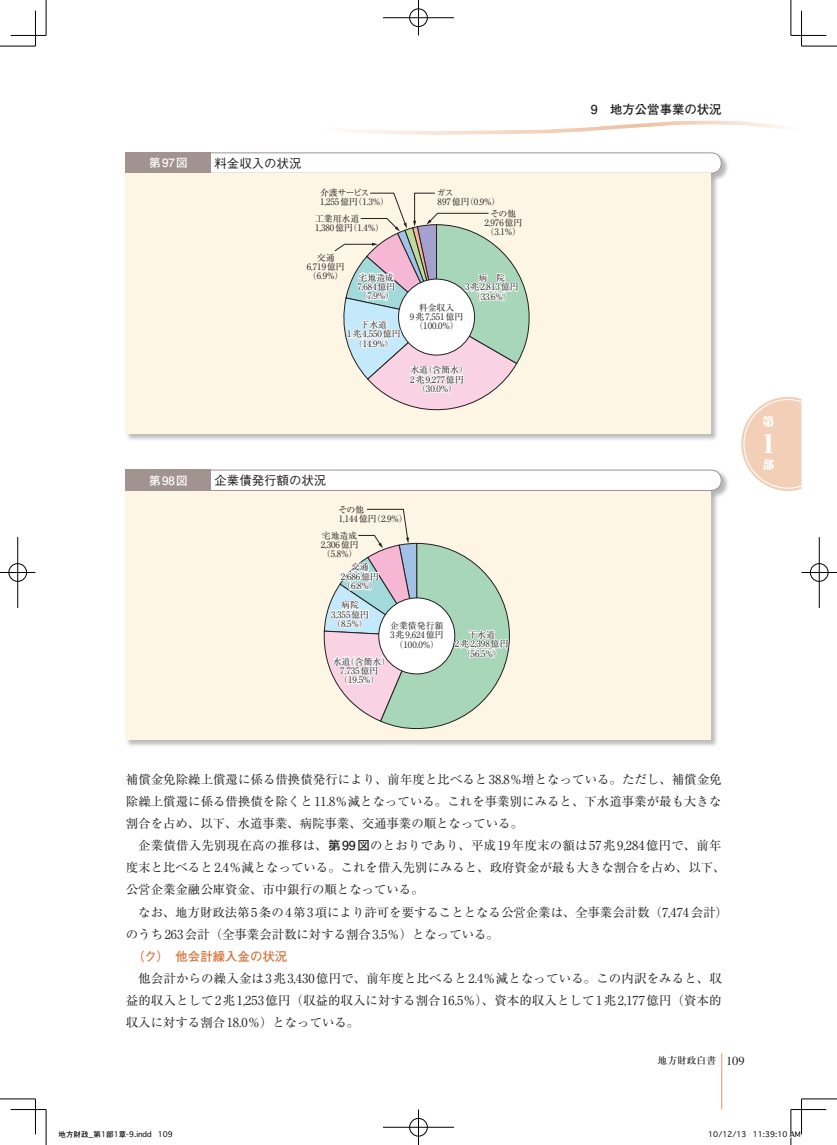
<style>
.page{position:relative;width:837px;height:1145px;background:#fff}
.page>*{position:absolute;margin:0;border:0;box-sizing:border-box;transform-origin:0 0}
.t1{font:900 24.75px "Ryumin Pro";color:#fff}
.t2{font:12.38px "Ryumin Pro";letter-spacing:.005em;color:#231f20}
.t3{font:500 12.38px "Gothic BBB Pro";color:#231f20}
.t4{font:700 12.38px "Futo Go B101 Pro";color:#d6743c}
.t5{font:700 12.38px "Futo Go B101 Pro";color:#231f20}
.t6{font:12.38px "Times";color:#231f20}
.t7{font:700 11.5px "Futo Go B101 Pro";letter-spacing:.125em;color:#fff}
.t8{font:900 11.5px "Ryumin Pro";color:#fff}
.t9{font:500 9.75px "Ryumin Pro";color:#231f20}
.t10{font:8.88px/9.2px "Ryumin Pro";color:#231f20;text-align:center}
.t11{font:8.88px/9.2px "Ryumin Pro";letter-spacing:-.02em;color:#231f20}
.t12{font:7.5px "Osaka";color:#000}
.s1{font-family:"Futo Go B101 Pro";font-weight:700}
</style>
<div class="page">
<svg style="left:351px;top:120px;width:434px;height:15px"></svg>
<hr style="left:721px;top:1053px;width:1px;height:56px;background:#e0986c">
<svg style="left:741px;top:397px;width:60px;height:94px"></svg>
<div style="left:125px;top:151px;width:604px;height:31px;background:#231f20;opacity:.32"></div>
<div style="left:126px;top:153px;width:595px;height:20px;background:#fff;border-radius:10px"></div>
<div style="left:126px;top:152px;width:595px;height:22px;border:1px solid #a19390;border-radius:10px"></div>
<div style="left:126px;top:152px;width:85px;height:22px;background:#a19390"></div>
<div style="left:125px;top:172px;width:594px;height:270px;background:#231f20;opacity:.3"></div>
<div style="left:126px;top:174px;width:584px;height:260px;background:#fef6e5"></div>
<svg style="left:334px;top:193px;width:195px;height:218px"></svg>
<div style="left:125px;top:468px;width:604px;height:31px;background:#231f20;opacity:.32"></div>
<div style="left:126px;top:470px;width:595px;height:20px;background:#fff;border-radius:10px"></div>
<div style="left:126px;top:469px;width:595px;height:22px;border:1px solid #a19390;border-radius:10px"></div>
<div style="left:126px;top:469px;width:85px;height:22px;background:#a19390"></div>
<div style="left:125px;top:489px;width:594px;height:259px;background:#231f20;opacity:.3"></div>
<div style="left:126px;top:491px;width:584px;height:249px;background:#fef6e5"></div>
<svg style="left:323px;top:509px;width:186px;height:220px"></svg>
<hr style="left:0;top:46px;width:35px;height:1px;background:#000">
<hr style="left:801px;top:46px;width:35px;height:1px;background:#000">
<hr style="left:0;top:1098px;width:35px;height:1px;background:#000">
<hr style="left:801px;top:1098px;width:35px;height:1px;background:#000">
<hr style="left:46px;top:0;width:1px;height:35px;background:#000">
<hr style="left:46px;top:1109px;width:1px;height:35px;background:#000">
<hr style="left:790px;top:0;width:1px;height:35px;background:#000">
<hr style="left:790px;top:1109px;width:1px;height:35px;background:#000">
<hr style="left:11px;top:35px;width:35px;height:1px;background:#000">
<hr style="left:790px;top:35px;width:36px;height:1px;background:#000">
<hr style="left:11px;top:1109px;width:35px;height:1px;background:#000">
<hr style="left:790px;top:1109px;width:36px;height:1px;background:#000">
<hr style="left:35px;top:11px;width:1px;height:35px;background:#000">
<hr style="left:35px;top:1098px;width:1px;height:36px;background:#000">
<hr style="left:801px;top:11px;width:1px;height:35px;background:#000">
<hr style="left:801px;top:1098px;width:1px;height:36px;background:#000">
<div style="left:408px;top:8px;width:20px;height:19px;border:2px solid #fff;border-radius:50%"></div>
<hr style="left:383px;top:17px;width:71px;height:1px;background:#fff">
<hr style="left:417px;top:0;width:2px;height:35px;background:#fff">
<div style="left:409px;top:9px;width:18px;height:18px;border:1px solid #000;border-radius:50%"></div>
<hr style="left:383px;top:18px;width:71px;height:1px;background:#000">
<hr style="left:418px;top:0;width:1px;height:35px;background:#000">
<div style="left:408px;top:1117px;width:20px;height:19px;border:2px solid #fff;border-radius:50%"></div>
<hr style="left:383px;top:1126px;width:71px;height:2px;background:#fff">
<hr style="left:417px;top:1109px;width:2px;height:35px;background:#fff">
<div style="left:409px;top:1118px;width:18px;height:18px;border:1px solid #000;border-radius:50%"></div>
<hr style="left:383px;top:1127px;width:71px;height:1px;background:#000">
<hr style="left:418px;top:1109px;width:1px;height:35px;background:#000">
<div style="left:8px;top:563px;width:19px;height:19px;border:2px solid #fff;border-radius:50%"></div>
<hr style="left:0;top:571px;width:35px;height:2px;background:#fff">
<hr style="left:17px;top:537px;width:1px;height:71px;background:#fff">
<div style="left:9px;top:563px;width:18px;height:18px;border:1px solid #000;border-radius:50%"></div>
<hr style="left:0;top:572px;width:35px;height:1px;background:#000">
<hr style="left:18px;top:537px;width:1px;height:71px;background:#000">
<div style="left:809px;top:563px;width:19px;height:19px;border:2px solid #fff;border-radius:50%"></div>
<hr style="left:801px;top:571px;width:35px;height:2px;background:#fff">
<div style="left:809px;top:563px;width:19px;height:18px;border:1px solid #000;border-radius:50%"></div>
<hr style="left:801px;top:572px;width:35px;height:1px;background:#000">
<hr style="left:818px;top:537px;width:1px;height:71px;background:#000">
<svg style="left:790px;top:1130px;width:2px;height:8px"></svg>
<p class="t7" style="left:149px;top:154px;width:40px">第97図</p>
<p class="t3" style="left:214px;top:153px;width:88px">料金収入の状況</p>
<p class="t11" style="left:320px;top:187px;width:70px">介護サービス<br>1,255億円（1.3％）</p>
<p class="t10" style="left:436px;top:187px;width:65px;text-align:left">ガス<br>897億円（0.9％）</p>
<p class="t10" style="left:315px;top:213px;width:70px;text-align:left">工業用水道<br>1,380億円（1.4％）</p>
<p class="t10" style="left:484px;top:208px;width:40px">その他<br>2,976億円（3.1％）</p>
<p class="t10" style="left:465px;top:272px;width:55px">病　院<br>3兆2,813億円（33.6％）</p>
<p class="t10" style="left:306px;top:252px;width:40px">交通<br>6,719億円（6.9％）</p>
<p class="t10" style="left:357px;top:272px;width:40px;text-align:left">宅地造成<br>7,684億円（7.9％）</p>
<p class="t10" style="left:347px;top:319px;width:55px">下水道<br>1兆4,550億円（14.9％）</p>
<p class="t10" style="left:409px;top:302px;width:55px">料金収入<br>9兆7,551億円（100.0％）</p>
<p class="t10" style="left:410px;top:365px;width:59px">水道（含簡水）<br>2兆9,277億円（30.0％）</p>
<p class="t7" style="left:149px;top:471px;width:40px">第98図</p>
<p class="t3" style="left:214px;top:470px;width:113px">企業債発行額の状況</p>
<p class="t10" style="left:338px;top:504px;width:71px;text-align:left">その他<br>1,144億円（2.9％）</p>
<p class="t10" style="left:320px;top:530px;width:40px;text-align:left">宅地造成<br>2,306億円（5.8％）</p>
<p class="t10" style="left:341px;top:562px;width:40px">交通<br>2,686億円（6.8％）</p>
<p class="t10" style="left:331px;top:600px;width:40px">病院<br>3,355億円（8.5％）</p>
<p class="t10" style="left:390px;top:620px;width:55px">企業債発行額<br>3兆9,624億円（100.0％）</p>
<p class="t10" style="left:332px;top:656px;width:59px">水道（含簡水）<br>7,735億円（19.5％）</p>
<p class="t10" style="left:455px;top:629px;width:55px">下水道<br>2兆2,398億円（56.5％）</p>
<p class="t5" style="left:590px;top:99px;width:132px">9　地方公営事業の状況</p>
<p class="t8" style="left:762px;top:412px;width:13px">第</p>
<p class="t1" style="left:762px;top:423px;width:14px">1</p>
<p class="t8" style="left:762px;top:456px;width:13px">部</p>
<p class="t2" style="left:126px;top:769px;width:597px">補償金免除繰上償還に係る借換債発行により、前年度と比べると38.8％増となっている。ただし、補償金免</p>
<p class="t2" style="left:126px;top:791px;width:597px">除繰上償還に係る借換債を除くと11.8％減となっている。これを事業別にみると、下水道事業が最も大きな</p>
<p class="t2" style="left:126px;top:813px;width:398px">割合を占め、以下、水道事業、病院事業、交通事業の順となっている。</p>
<p class="t2" style="left:138px;top:835px;width:584px">企業債借入先別現在高の推移は、<span class="s1">第99図</span>のとおりであり、平成19年度末の額は57兆9,284億円で、前年</p>
<p class="t2" style="left:126px;top:858px;width:601px">度末と比べると2.4％減となっている。これを借入先別にみると、政府資金が最も大きな割合を占め、以下、</p>
<p class="t2" style="left:126px;top:880px;width:299px">公営企業金融公庫資金、市中銀行の順となっている。</p>
<p class="t2" style="left:138px;top:902px;width:591px">なお、地方財政法第5条の4第3項により許可を要することとなる公営企業は、全事業会計数（7,474会計）</p>
<p class="t2" style="left:126px;top:924px;width:374px">のうち263会計（全事業会計数に対する割合3.5％）となっている。</p>
<p class="t4" style="left:132px;top:946px;width:157px">（ク）　他会計繰入金の状況</p>
<p class="t2" style="left:138px;top:968px;width:585px">他会計からの繰入金は3兆3,430億円で、前年度と比べると2.4％減となっている。この内訳をみると、収</p>
<p class="t2" style="left:126px;top:990px;width:597px">益的収入として2兆1,253億円（収益的収入に対する割合16.5％）、資本的収入として1兆2,177億円（資本的</p>
<p class="t2" style="left:126px;top:1013px;width:235px">収入に対する割合18.0％）となっている。</p>
<p class="t9" style="left:657px;top:1053px;width:60px">地方財政白書</p>
<p class="t6" style="left:725px;top:1053px;width:20px">109</p>
<p class="t12" style="left:59px;top:1129px;width:116px">地方財政_第1部1章-9.indd 109</p>
<p class="t12" style="left:708px;top:1129px;width:94px">10/12/13 11:39:10 AM</p>
</div>
